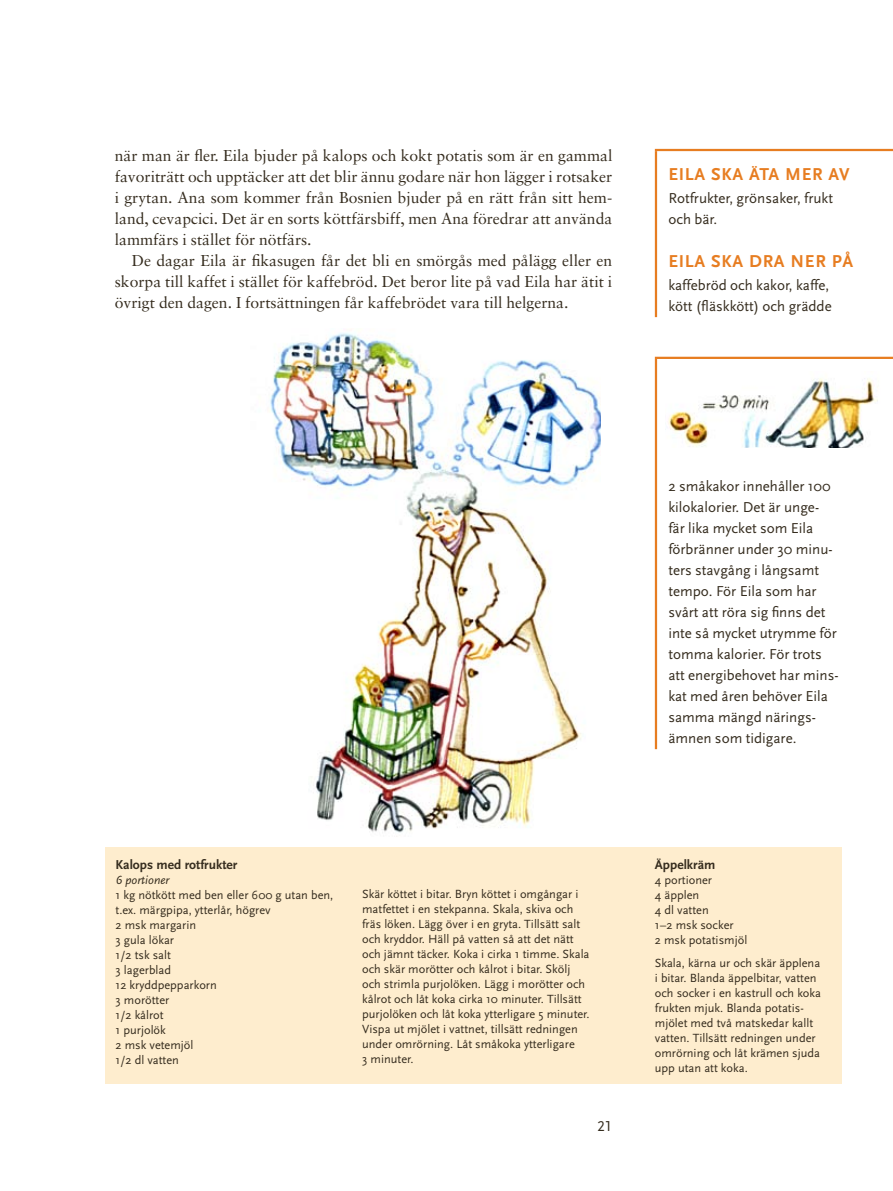
<style>
.page{position:relative;width:893px;height:1191px;background:#fff}
.page>*{position:absolute;margin:0;border:0;box-sizing:border-box;transform-origin:0 0}
.t1{font:700 18px "Scala Sans";letter-spacing:.04em;color:#e77d21}
.t2{font:15.75px/21px "Sabon LT";color:#352c1e;text-align:justify}
.t3{font:15px/21px "Scala Sans";color:#352c1e}
.t4{font:15px "Scala Sans Caps";color:#352c1e}
.t5{font:700 13.5px "Scala Sans";color:#352c1e}
.t6{font:12.3px/15px "Scala Sans";color:#352c1e}
.t7{font:italic 12.3px "Scala Sans";color:#352c1e}
</style>
<div class="page">
<img style="left:269px;top:333px;width:332px;height:504px">
<div style="left:105px;top:847px;width:737px;height:237px;background:#feedce"></div>
<hr style="left:655px;top:151px;width:2px;height:166px;background:#e77d21">
<hr style="left:655px;top:149px;width:238px;height:2px;background:#e77d21">
<hr style="left:655px;top:359px;width:2px;height:390px;background:#e77d21">
<hr style="left:655px;top:357px;width:238px;height:2px;background:#e77d21">
<img style="left:668px;top:378px;width:210px;height:70px">
<p class="t2" style="left:115px;top:145px;width:499px">när man är fler. Eila bjuder på kalops och kokt potatis som är en gammal favoriträtt och upptäcker att det blir ännu godare när hon lägger i rotsaker i grytan. Ana som kommer från Bosnien bjuder på en rätt från sitt hem&shy;land, cevapcici. Det är en sorts köttfärsbiff, men Ana föredrar att använda lammfärs i stället för nötfärs.</p>
<p class="t2" style="left:115px;top:250px;width:499px;text-indent:17px">De dagar Eila är fikasugen får det bli en smörgås med pålägg eller en skorpa till kaffet i stället för kaffebröd. Det beror lite på vad Eila har ätit i övrigt den dagen. I fortsättningen får kaffebrödet vara till helgerna.</p>
<h1 class="t1" style="left:668px;top:165px;width:183px">EI LA SKA ÄTA MER AV</h1>
<p class="t3" style="left:668px;top:188px;width:166px">Rotfrukter, grönsaker, frukt och bär.</p>
<h1 class="t1" style="left:668px;top:251px;width:186px">EI LA SKA DRA NER PÅ</h1>
<p class="t3" style="left:668px;top:275px;width:165px">kaffebröd och kakor, kaffe, kött (fläskkött) och grädde</p>
<p class="t5" style="left:116px;top:857px;width:124px">KALOPS MED ROTFRUKTER</p>
<p class="t7" style="left:116px;top:873px;width:55px">6 portioner</p>
<p class="t6" style="left:116px;top:887px;width:219px">1 kg nötkött med ben eller 600 g utan ben, t.ex. märgpipa, ytterlår, högrev<br>2 msk margarin<br>3 gula lökar<br>1/2 tsk salt<br>3 lagerblad<br>12 kryddpepparkorn<br>3 morötter<br>1/2 kålrot<br>1 purjolök<br>2 msk vetemjöl<br>1/2 dl vatten</p>
<p class="t6" style="left:362px;top:886px;width:229px">Skär köttet i bitar. Bryn köttet i omgångar i matfettet i en stekpanna. Skala, skiva och fräs löken. Lägg över i en gryta. Tillsätt salt och kryddor. Häll på vatten så att det nätt och jämnt täcker. Koka i cirka 1 timme. Skala och skär morötter och kålrot i bitar. Skölj och strimla purjolöken. Lägg i morötter och kålrot och låt koka cirka 10 minuter. Tillsätt purjolöken och låt koka ytterligare 5 minuter.<br>Vispa ut mjölet i vattnet, tillsätt redningen under omrörning. Låt småkoka ytterligare<br>3 minuter.</p>
<p class="t4" style="left:597px;top:1118px;width:16px">21</p>
<p class="t3" style="left:668px;top:476px;width:172px">2 småkakor innehåller 100 kilokalorier. Det är unge&shy;fär lika mycket som Eila förbränner under 30 minu&shy;ters stavgång i långsamt tempo. För Eila som har svårt att röra sig finns det inte så mycket utrymme för tomma kalorier. För trots att energibehovet har mins&shy;kat med åren behöver Eila samma mängd närings&shy;ämnen som tidigare.</p>
<p class="t5" style="left:655px;top:857px;width:62px">ÄPPELKRÄM</p>
<p class="t6" style="left:655px;top:872px;width:94px">4 portioner<br>4 äpplen<br>4 dl vatten<br>1–2 msk socker<br>2 msk potatismjöl</p>
<p class="t6" style="left:655px;top:956px;width:168px">Skala, kärna ur och skär äpplena i bitar. Blanda äppelbitar, vatten och socker i en kastrull och koka frukten mjuk. Blanda potatis&shy;mjölet med två matskedar kallt vatten. Tillsätt redningen under omrörning och låt krämen sjuda upp utan att koka.</p>
</div>
